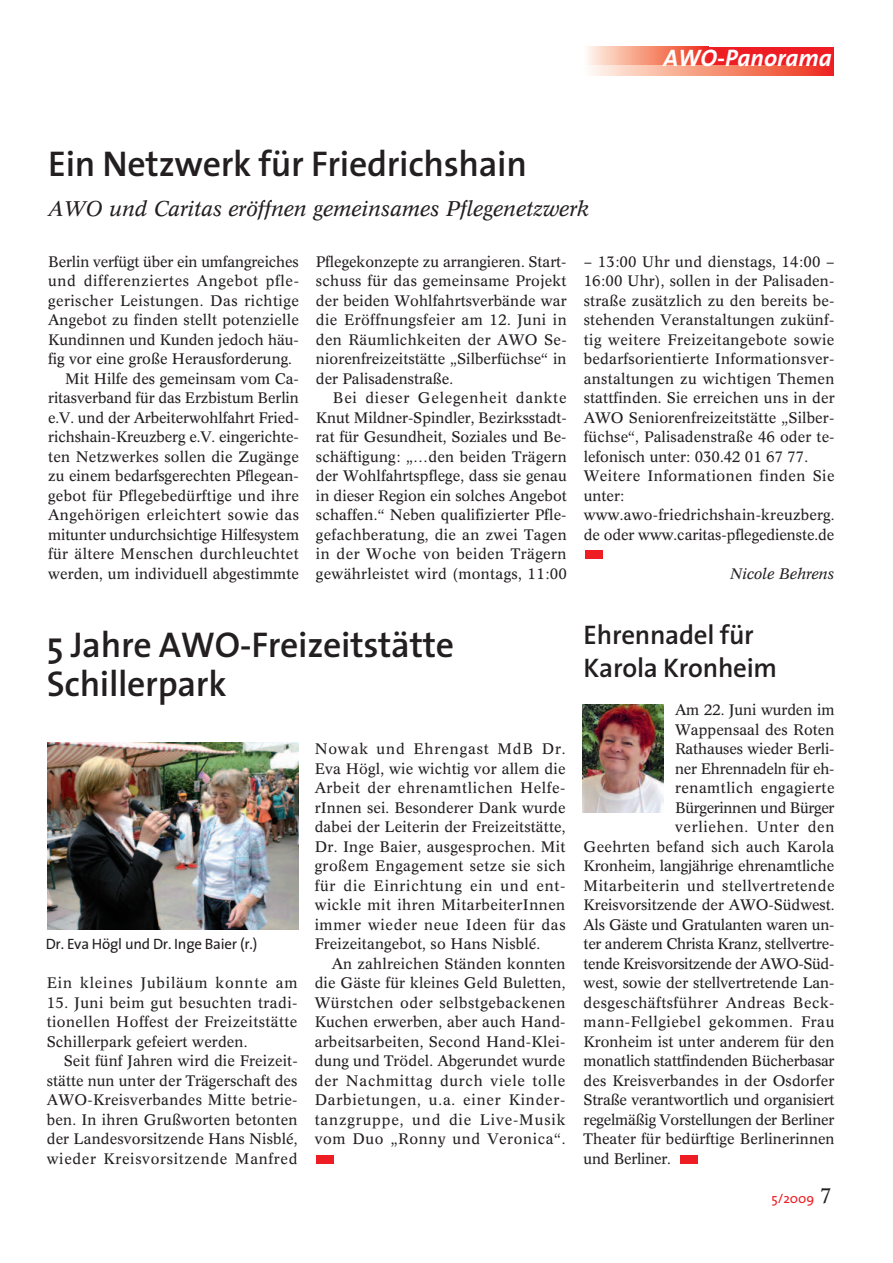
<style>
.page{position:relative;width:893px;height:1263px;background:#fff}
.page>*{position:absolute;margin:0;border:0;box-sizing:border-box;transform-origin:0 0}
.t1{font:600 36px/39px "The Sans";letter-spacing:-.01em;color:#231f20}
.t2{font:600 27px/33px "The Sans";letter-spacing:-.01em;color:#231f20}
.t3{font:italic 700 24px "The Sans";color:#fff}
.t4{font:italic 21px "Concorde BE";color:#231f20}
.t5{font:15px/19.5px "Concorde BE";letter-spacing:.01em;color:#231f20;text-align:justify}
.t6{font:15px "Concorde BE";letter-spacing:-.015em;color:#231f20}
.t7{font:15px "Concorde BE";letter-spacing:-.01em;color:#231f20}
.t8{font:15px "Concorde BE";letter-spacing:.03em;color:#231f20}
.t9{font:15px "Concorde BE";letter-spacing:-.02em;color:#231f20}
.t10{font:15px "Concorde BE";letter-spacing:.04em;color:#231f20}
.t11{font:15px "Concorde BE";letter-spacing:-.025em;color:#231f20}
.t12{font:15px "Concorde BE";letter-spacing:.035em;color:#231f20}
.t13{font:15px "The Sans";letter-spacing:-.015em;color:#231f20}
.t14{font:15px "Concorde BE";letter-spacing:.055em;color:#231f20}
.t15{font:15px "Concorde BE";letter-spacing:.045em;color:#231f20}
.t16{font:italic 15px "Concorde BE";color:#231f20}
.t17{font:13.5px "The Sans";color:#ee1d23}
.s1{font-family:"Concorde BE";font-size:21px;color:#231f20}
</style>
<div class="page">
<div style="left:704px;top:47px;width:129px;height:28px;background:#ee1d23"></div>
<svg style="left:587px;top:47px;width:121px;height:19px"></svg>
<svg style="left:591px;top:66px;width:236px;height:9px"></svg>
<div style="left:316px;top:1155px;width:17px;height:9px;background:#ee1d23"></div>
<div style="left:585px;top:551px;width:17px;height:8px;background:#ee1d23"></div>
<img style="left:48px;top:743px;width:251px;height:187px">
<div style="left:680px;top:1155px;width:17px;height:9px;background:#ee1d23"></div>
<img style="left:583px;top:705px;width:81px;height:107px">
<h1 class="t1" style="left:48px;top:143px;width:480px">Ein Netzwerk für Friedrichshain</h1>
<h3 class="t4" style="left:48px;top:196px;width:543px">AWO und Caritas eröffnen gemeinsames Pflegenetzwerk</h3>
<h3 class="t3" style="left:663px;top:37px;width:170px">AWO-Panorama</h3>
<p class="t7" style="left:48px;top:253px;width:252px">Berlin verfügt über ein umfangreiches</p>
<p class="t10" style="left:48px;top:272px;width:252px">und differenziertes Angebot pfle-</p>
<p class="t8" style="left:48px;top:292px;width:252px">gerischer Leistungen. Das richtige</p>
<p class="t5" style="left:48px;top:310px;width:252px">Angebot zu finden stellt potenzielle</p>
<p class="t5" style="left:48px;top:330px;width:252px">Kundinnen und Kunden jedoch häu-</p>
<p class="t5" style="left:48px;top:349px;width:245px">fig vor eine große Herausforderung.</p>
<p class="t5" style="left:65px;top:369px;width:235px">Mit Hilfe des gemeinsam vom Ca-</p>
<p class="t5" style="left:48px;top:388px;width:252px">ritasverband für das Erzbistum Berlin</p>
<p class="t5" style="left:48px;top:408px;width:252px">e.V. und der Arbeiterwohlfahrt Fried-</p>
<p class="t5" style="left:48px;top:427px;width:252px">richshain-Kreuzberg e.V. eingerichte-</p>
<p class="t5" style="left:48px;top:447px;width:252px">ten Netzwerkes sollen die Zugänge</p>
<p class="t5" style="left:48px;top:466px;width:252px">zu einem bedarfsgerechten Pflegean-</p>
<p class="t5" style="left:48px;top:486px;width:252px">gebot für Pflegebedürftige und ihre</p>
<p class="t8" style="left:48px;top:506px;width:252px">Angehörigen erleichtert sowie das</p>
<p class="t7" style="left:48px;top:526px;width:252px">mitunter undurchsichtige Hilfesystem</p>
<p class="t5" style="left:48px;top:544px;width:252px">für ältere Menschen durchleuchtet</p>
<p class="t5" style="left:48px;top:564px;width:252px">werden, um individuell abgestimmte</p>
<p class="t5" style="left:316px;top:252px;width:252px">Pflegekonzepte zu arrangieren. Start&shy;schuss für das gemeinsame Projekt der beiden Wohlfahrtsverbände war die Eröffnungsfeier am 12. Juni in den Räumlichkeiten der AWO Se&shy;niorenfreizeitstätte „Silberfüchse“ in der Palisadenstraße.</p>
<p class="t5" style="left:316px;top:388px;width:252px;text-indent:17px">Bei dieser Gelegenheit dankte Knut Mildner-Spindler, Bezirksstadt&shy;rat für Gesundheit, Soziales und Be&shy;schäftigung: „…den beiden Trägern der Wohlfahrtspflege, dass sie genau in dieser Region ein solches Angebot schaffen.“ Neben qualifizierter Pfle&shy;gefachberatung, die an zwei Tagen in der Woche von beiden Trägern gewährleistet wird (montags, 11:00</p>
<h1 class="t1" style="left:47px;top:624px;width:409px">5 Jahre AWO-Freizeitstätte<br>Schillerpark</h1>
<p class="t13" style="left:46px;top:932px;width:213px">Dr. Eva Högl und Dr. Inge Baier (r.)</p>
<p class="t14" style="left:47px;top:974px;width:252px">Ein kleines Jubiläum konnte am</p>
<p class="t5" style="left:47px;top:993px;width:252px">15. Juni beim gut besuchten tradi&shy;tionellen Hoffest der Freizeitstätte Schillerpark gefeiert werden.</p>
<p class="t5" style="left:47px;top:1051px;width:252px;text-indent:17px">Seit fünf Jahren wird die Freizeit&shy;stätte nun unter der Trägerschaft des AWO-Kreisverbandes Mitte betrie&shy;ben. In ihren Grußworten betonten der Landesvorsitzende Hans Nisblé, wieder Kreisvorsitzende Manfred</p>
<p class="t5" style="left:315px;top:739px;width:252px">Nowak und Ehrengast MdB Dr.<br>Eva Högl, wie wichtig vor allem die Arbeit der ehrenamtlichen Helfe&shy;rInnen sei. Besonderer Dank wurde dabei der Leiterin der Freizeitstätte, Dr. Inge Baier, ausgesprochen. Mit großem Engagement setze sie sich für die Einrichtung ein und ent&shy;wickle mit ihren MitarbeiterInnen immer wieder neue Ideen für das Freizeitangebot, so Hans Nisblé.</p>
<p class="t5" style="left:315px;top:954px;width:253px;text-indent:17px">An zahlreichen Ständen konnten die Gäste für kleines Geld Buletten, Würstchen oder selbstgebackenen Kuchen erwerben, aber auch Hand&shy;arbeitsarbeiten, Second Hand-Klei&shy;dung und Trödel. Abgerundet wurde der Nachmittag durch viele tolle Darbietungen, u.a. einer Kinder&shy;tanzgruppe, und die Live-Musik vom Duo „Ronny und Veronica“.</p>
<p class="t5" style="left:584px;top:252px;width:252px;text-align:left">– 13:00 Uhr und dienstags, 14:00 – 16:00 Uhr), sollen in der Palisaden&shy;straße zusätzlich zu den bereits be&shy;stehenden Veranstaltungen zukünf&shy;tig weitere Freizeitangebote sowie bedarfsorientierte Informationsver&shy;anstaltungen zu wichtigen Themen stattfinden. Sie erreichen uns in der AWO Seniorenfreizeitstätte „Silber&shy;füchse“, Palisadenstraße 46 oder te&shy;lefonisch unter: 030.42 01 67 77.<br>Weitere Informationen finden Sie unter: www.awo-friedrichshain-kreuzberg. de oder www.caritas-pflegedienste.de</p>
<p class="t16" style="left:730px;top:565px;width:106px">Nicole Behrens</p>
<h2 class="t2" style="left:584px;top:617px;width:195px">Ehrennadel für<br>Karola Kronheim</h2>
<p class="t5" style="left:675px;top:700px;width:161px">Am 22. Juni wurden im</p>
<p class="t5" style="left:675px;top:720px;width:161px">Wappensaal des Roten</p>
<p class="t7" style="left:675px;top:740px;width:161px">Rathauses wieder Berli-</p>
<p class="t6" style="left:675px;top:760px;width:161px">ner Ehrennadeln für eh-</p>
<p class="t8" style="left:675px;top:779px;width:161px">renamtlich engagierte</p>
<p class="t9" style="left:675px;top:799px;width:161px">Bürgerinnen und Bürger</p>
<p class="t15" style="left:675px;top:818px;width:161px">verliehen. Unter den</p>
<p class="t5" style="left:584px;top:837px;width:252px">Geehrten befand sich auch Karola</p>
<p class="t7" style="left:584px;top:857px;width:252px">Kronheim, langjährige ehrenamtliche</p>
<p class="t8" style="left:584px;top:877px;width:252px">Mitarbeiterin und stellvertretende</p>
<p class="t5" style="left:584px;top:895px;width:252px">Kreisvorsitzende der AWO-Südwest.</p>
<p class="t6" style="left:584px;top:916px;width:252px">Als Gäste und Gratulanten waren un-</p>
<p class="t9" style="left:584px;top:935px;width:252px">ter anderem Christa Kranz, stellvertre-</p>
<p class="t11" style="left:584px;top:955px;width:252px">tende Kreisvorsitzende der AWO-Süd-</p>
<p class="t5" style="left:584px;top:973px;width:252px">west, sowie der stellvertretende Lan-</p>
<p class="t12" style="left:584px;top:994px;width:252px">desgeschäftsführer Andreas Beck-</p>
<p class="t10" style="left:584px;top:1013px;width:252px">mann-Fellgiebel gekommen. Frau</p>
<p class="t5" style="left:584px;top:1032px;width:252px">Kronheim ist unter anderem für den</p>
<p class="t9" style="left:584px;top:1052px;width:252px">monatlich stattfindenden Bücherbasar</p>
<p class="t5" style="left:584px;top:1071px;width:252px">des Kreisverbandes in der Osdorfer</p>
<p class="t6" style="left:584px;top:1091px;width:252px">Straße verantwortlich und organisiert</p>
<p class="t6" style="left:584px;top:1111px;width:252px">regelmäßig Vorstellungen der Berliner</p>
<p class="t5" style="left:584px;top:1129px;width:253px">Theater für bedürftige Berlinerinnen</p>
<p class="t6" style="left:584px;top:1150px;width:89px">und Berliner.</p>
<p class="t17" style="left:771px;top:1187px;width:62px">5/2009 <span class="s1">7</span></p>
</div>
